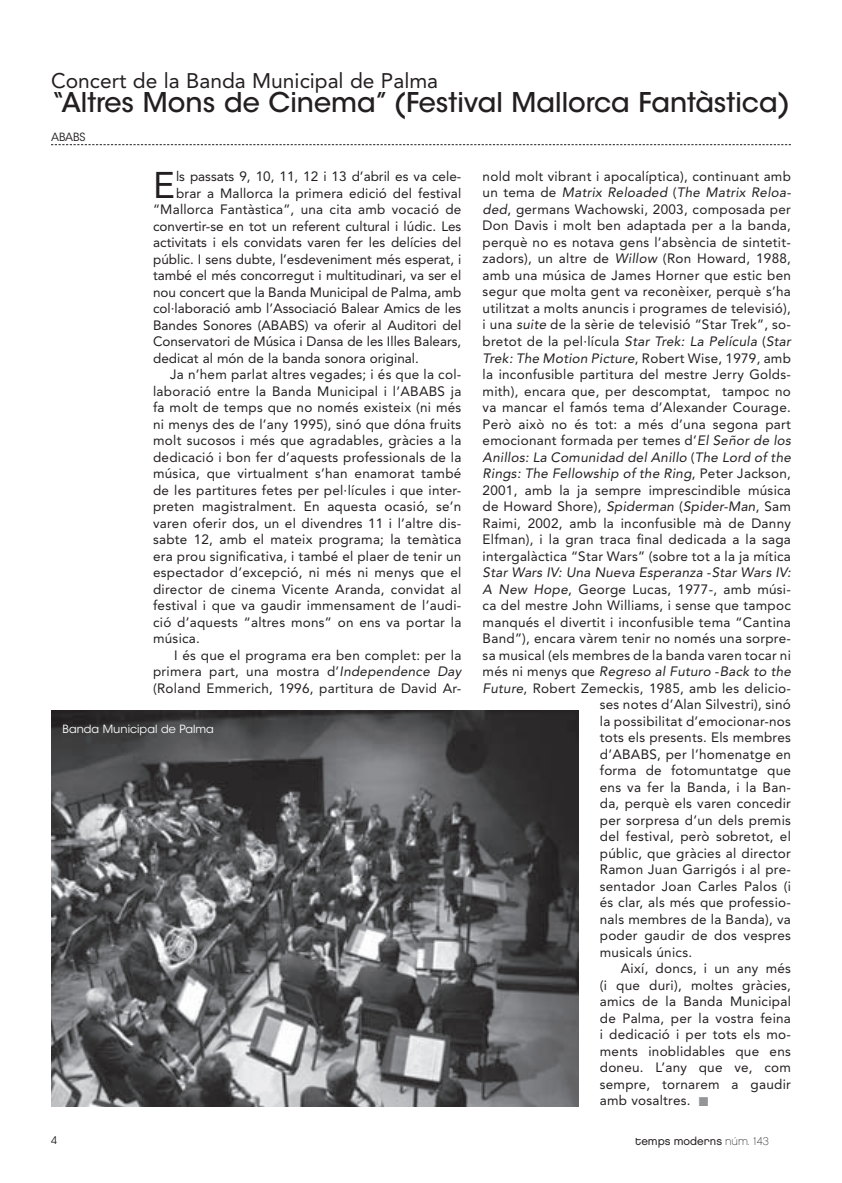
<style>
.page{position:relative;width:842px;height:1183px;background:#fff}
.page>*{position:absolute;margin:0;border:0;box-sizing:border-box;transform-origin:0 0}
.t1{font:36.75px "Avenir LT Std";color:#231f20}
.t2{font:500 27px "ITC Avant Garde Std";color:#231f20}
.t3{font:21px "Avenir LT Std";color:#231f20}
.t4{font:13.5px "Avenir LT Std";letter-spacing:.02em;color:#231f20}
.t5{font:13.5px "Avenir LT Std";color:#231f20}
.t6{font:italic 13.5px "Avenir LT Std";letter-spacing:.02em;color:#231f20}
.t7{font:11.25px "ITC Avant Garde Std";color:#fff}
.t8{font:11.25px "Chalet London Nineteen Eighty";color:#231f20}
.t9{font:11.25px "ITC Avant Garde Std";color:#231f20}
.t10{font:10.5px "ITC Avant Garde Std";color:#231f20}
.s1{font-style:italic}
.s2{font-style:normal}
.s3{color:#939598}
.s4{font-family:"Chalet Paris Nineteen Eighty"}
</style>
<div class="page">
<svg style="left:51px;top:144px;width:740px;height:1px"></svg>
<img style="left:51px;top:710px;width:527px;height:396px">
<h3 class="t3" style="left:51px;top:72px;width:389px">Concert de la Banda Municipal de Palma</h3>
<h2 class="t2" style="left:51px;top:91px;width:740px">“Altres Mons de Cinema” (Festival Mallorca Fantàstica)</h2>
<p class="t9" style="left:51px;top:133px;width:36px">ABABS</p>
<h1 class="t1" style="left:153px;top:169px;width:23px">E</h1>
<p class="t5" style="left:176px;top:170px;width:287px">ls passats 9, 10, 11, 12 i 13 d’abril es va cele-</p>
<p class="t4" style="left:176px;top:187px;width:287px">brar a Mallorca la primera edició del festival</p>
<p class="t4" style="left:153px;top:203px;width:310px">“Mallorca Fantàstica”, una cita amb vocació de</p>
<p class="t5" style="left:153px;top:220px;width:310px">convertir-se en tot un referent cultural i lúdic. Les</p>
<p class="t4" style="left:153px;top:236px;width:310px">activitats i els convidats varen fer les delícies del</p>
<p class="t5" style="left:153px;top:253px;width:310px">públic. I sens dubte, l’esdeveniment més esperat, i</p>
<p class="t5" style="left:153px;top:269px;width:310px">també el més concorregut i multitudinari, va ser el</p>
<p class="t5" style="left:153px;top:286px;width:310px">nou concert que la Banda Municipal de Palma, amb</p>
<p class="t5" style="left:153px;top:302px;width:310px">col·laboració amb l’Associació Balear Amics de les</p>
<p class="t5" style="left:153px;top:319px;width:310px">Bandes Sonores (ABABS) va oferir al Auditori del</p>
<p class="t5" style="left:153px;top:335px;width:310px">Conservatori de Música i Dansa de les Illes Balears,</p>
<p class="t5" style="left:153px;top:352px;width:267px">dedicat al món de la banda sonora original.</p>
<p class="t4" style="left:170px;top:368px;width:293px">Ja n’hem parlat altres vegades; i és que la col-</p>
<p class="t4" style="left:153px;top:385px;width:310px">laboració entre la Banda Municipal i l’ABABS ja</p>
<p class="t4" style="left:153px;top:401px;width:310px">fa molt de temps que no només existeix (ni més</p>
<p class="t4" style="left:153px;top:418px;width:310px">ni menys des de l’any 1995), sinó que dóna fruits</p>
<p class="t4" style="left:153px;top:434px;width:310px">molt sucosos i més que agradables, gràcies a la</p>
<p class="t4" style="left:153px;top:451px;width:310px">dedicació i bon fer d’aquests professionals de la</p>
<p class="t4" style="left:153px;top:467px;width:310px">música, que virtualment s’han enamorat també</p>
<p class="t4" style="left:153px;top:484px;width:310px">de les partitures fetes per pel·lícules i que inter-</p>
<p class="t4" style="left:153px;top:500px;width:310px">preten magistralment. En aquesta ocasió, se’n</p>
<p class="t4" style="left:153px;top:517px;width:310px">varen oferir dos, un el divendres 11 i l’altre dis-</p>
<p class="t4" style="left:153px;top:533px;width:310px">sabte 12, amb el mateix programa; la temàtica</p>
<p class="t4" style="left:153px;top:550px;width:310px">era prou significativa, i també el plaer de tenir un</p>
<p class="t4" style="left:153px;top:566px;width:310px">espectador d’excepció, ni més ni menys que el</p>
<p class="t4" style="left:153px;top:583px;width:310px">director de cinema Vicente Aranda, convidat al</p>
<p class="t4" style="left:153px;top:599px;width:310px">festival i que va gaudir immensament de l’audi-</p>
<p class="t4" style="left:153px;top:616px;width:310px">ció d’aquests “altres mons” on ens va portar la</p>
<p class="t4" style="left:153px;top:632px;width:48px">música.</p>
<p class="t4" style="left:174px;top:649px;width:289px">I és que el programa era ben complet: per la</p>
<p class="t4" style="left:153px;top:665px;width:310px">primera part, una mostra d’<span class="s1">Independence Day</span></p>
<p class="t4" style="left:153px;top:682px;width:310px">(Roland Emmerich, 1996, partitura de David Ar-</p>
<p class="t7" style="left:63px;top:724px;width:153px">Banda Municipal de Palma</p>
<p class="t4" style="left:483px;top:170px;width:310px">nold molt vibrant i apocalíptica), continuant amb</p>
<p class="t6" style="left:483px;top:187px;width:310px"><span class="s2">un tema de</span> Matrix Reloaded <span class="s2">(</span>The Matrix Reloa-</p>
<p class="t4" style="left:483px;top:203px;width:310px"><span class="s1">ded</span>, germans Wachowski, 2003, composada per</p>
<p class="t4" style="left:483px;top:220px;width:310px">Don Davis i molt ben adaptada per a la banda,</p>
<p class="t4" style="left:483px;top:236px;width:310px">perquè no es notava gens l’absència de sintetit-</p>
<p class="t4" style="left:483px;top:253px;width:310px">zadors), un altre de <span class="s1">Willow</span> (Ron Howard, 1988,</p>
<p class="t4" style="left:483px;top:269px;width:310px">amb una música de James Horner que estic ben</p>
<p class="t4" style="left:483px;top:286px;width:310px">segur que molta gent va reconèixer, perquè s’ha</p>
<p class="t4" style="left:483px;top:302px;width:310px">utilitzat a molts anuncis i programes de televisió),</p>
<p class="t4" style="left:483px;top:319px;width:310px">i una <span class="s1">suite</span> de la sèrie de televisió “Star Trek”, so-</p>
<p class="t6" style="left:483px;top:335px;width:310px"><span class="s2">bretot de la pel·lícula</span> Star Trek: La Película <span class="s2">(</span>Star</p>
<p class="t6" style="left:483px;top:352px;width:310px">Trek: The Motion Picture<span class="s2">, Robert Wise, 1979, amb</span></p>
<p class="t4" style="left:483px;top:368px;width:310px">la inconfusible partitura del mestre Jerry Golds-</p>
<p class="t4" style="left:483px;top:385px;width:310px">mith), encara que, per descomptat, tampoc no</p>
<p class="t4" style="left:483px;top:401px;width:310px">va mancar el famós tema d’Alexander Courage.</p>
<p class="t4" style="left:483px;top:418px;width:310px">Però això no és tot: a més d’una segona part</p>
<p class="t4" style="left:483px;top:434px;width:310px">emocionant formada per temes d’<span class="s1">El Señor de los</span></p>
<p class="t6" style="left:483px;top:451px;width:310px">Anillos: La Comunidad del Anillo <span class="s2">(</span>The Lord of the</p>
<p class="t6" style="left:483px;top:467px;width:310px">Rings: The Fellowship of the Ring<span class="s2">, Peter Jackson,</span></p>
<p class="t4" style="left:483px;top:484px;width:310px">2001, amb la ja sempre imprescindible música</p>
<p class="t4" style="left:483px;top:500px;width:310px">de Howard Shore), <span class="s1">Spiderman</span> (<span class="s1">Spider-Man</span>, Sam</p>
<p class="t4" style="left:483px;top:517px;width:310px">Raimi, 2002, amb la inconfusible mà de Danny</p>
<p class="t4" style="left:483px;top:533px;width:310px">Elfman), i la gran traca final dedicada a la saga</p>
<p class="t4" style="left:483px;top:550px;width:310px">intergalàctica “Star Wars” (sobre tot a la ja mítica</p>
<p class="t6" style="left:483px;top:566px;width:310px">Star Wars IV: Una Nueva Esperanza <span class="s2">-</span>Star Wars IV:</p>
<p class="t4" style="left:483px;top:583px;width:310px"><span class="s1">A New Hope</span>, George Lucas, 1977-, amb músi-</p>
<p class="t4" style="left:483px;top:599px;width:310px">ca del mestre John Williams, i sense que tampoc</p>
<p class="t4" style="left:483px;top:616px;width:310px">manqués el divertit i inconfusible tema “Cantina</p>
<p class="t4" style="left:483px;top:632px;width:310px">Band”), encara vàrem tenir no només una sorpre-</p>
<p class="t4" style="left:483px;top:649px;width:310px">sa musical (els membres de la banda varen tocar ni</p>
<p class="t6" style="left:483px;top:665px;width:310px"><span class="s2">més ni menys que</span> Regreso al Futuro <span class="s2">-</span>Back to the</p>
<p class="t4" style="left:483px;top:682px;width:310px"><span class="s1">Future</span>, Robert Zemeckis, 1985, amb les delicio-</p>
<p class="t4" style="left:600px;top:698px;width:193px">ses notes d’Alan Silvestri), sinó</p>
<p class="t4" style="left:600px;top:715px;width:193px">la possibilitat d’emocionar-nos</p>
<p class="t4" style="left:600px;top:731px;width:193px">tots els presents. Els membres</p>
<p class="t4" style="left:600px;top:748px;width:193px">d’ABABS, per l’homenatge en</p>
<p class="t4" style="left:600px;top:764px;width:193px">forma de fotomuntatge que</p>
<p class="t4" style="left:600px;top:781px;width:193px">ens va fer la Banda, i la Ban-</p>
<p class="t4" style="left:600px;top:797px;width:193px">da, perquè els varen concedir</p>
<p class="t4" style="left:600px;top:814px;width:193px">per sorpresa d’un dels premis</p>
<p class="t4" style="left:600px;top:830px;width:193px">del festival, però sobretot, el</p>
<p class="t4" style="left:600px;top:847px;width:193px">públic, que gràcies al director</p>
<p class="t4" style="left:600px;top:863px;width:193px">Ramon Juan Garrigós i al pre-</p>
<p class="t4" style="left:600px;top:880px;width:193px">sentador Joan Carles Palos (i</p>
<p class="t4" style="left:600px;top:896px;width:193px">és clar, als més que professio-</p>
<p class="t4" style="left:600px;top:913px;width:193px">nals membres de la Banda), va</p>
<p class="t4" style="left:600px;top:929px;width:193px">poder gaudir de dos vespres</p>
<p class="t4" style="left:600px;top:946px;width:94px">musicals únics.</p>
<p class="t4" style="left:621px;top:962px;width:172px">Així, doncs, i un any més</p>
<p class="t4" style="left:600px;top:979px;width:193px">(i que duri), moltes gràcies,</p>
<p class="t4" style="left:600px;top:995px;width:193px">amics de la Banda Municipal</p>
<p class="t4" style="left:600px;top:1012px;width:193px">de Palma, per la vostra feina</p>
<p class="t4" style="left:600px;top:1028px;width:193px">i dedicació i per tots els mo-</p>
<p class="t4" style="left:600px;top:1045px;width:193px">ments inoblidables que ens</p>
<p class="t4" style="left:600px;top:1061px;width:193px">doneu. L’any que ve, com</p>
<p class="t4" style="left:600px;top:1078px;width:193px">sempre, tornarem a gaudir</p>
<p class="t4" style="left:600px;top:1094px;width:110px">amb vosaltres. <span class="s3">■</span></p>
<p class="t10" style="left:51px;top:1135px;width:8px">4</p>
<p class="t8" style="left:635px;top:1136px;width:135px">temps moderns <span class="s4">núm. 143</span></p>
</div>
